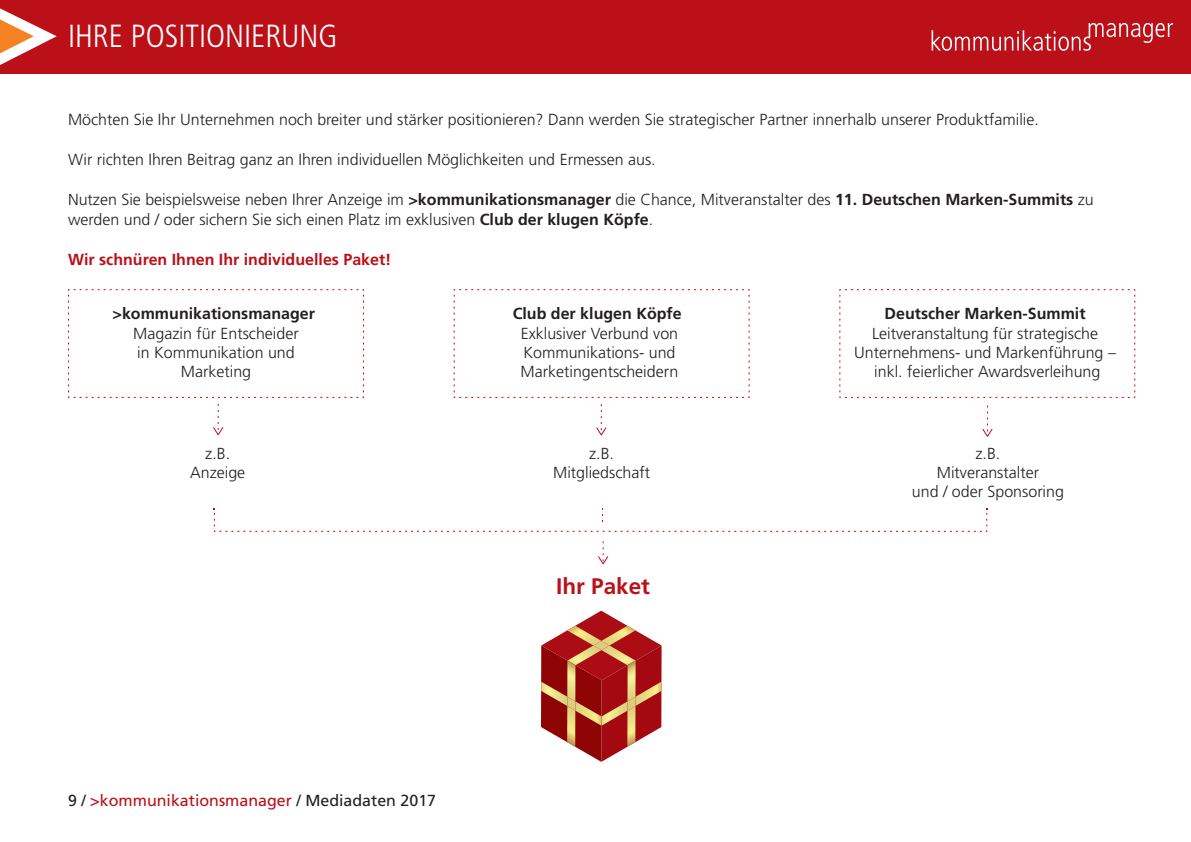
<style>
.page{position:relative;width:1191px;height:842px;background:#fff}
.page>*{position:absolute;margin:0;border:0;box-sizing:border-box;transform-origin:0 0}
.t1{font:300 condensed 32px "Frutiger LT Std";color:#fff}
.t2{font:700 22.4px "Frutiger LT Std";color:#bb1018}
.Body_RFL{font:300 16px/19.2px "Frutiger LT Std";color:#231f20;text-align:center}
.t3{font:16px "Frutiger LT Std";color:#bb1018}
.Body_RFL-2{font:700 16px "Frutiger LT Std";color:#bb1018}
.s1{font-weight:700}
.s2{color:#231f20}
</style>
<div class="page">
<div style="left:0;top:0;width:1191px;height:74px;background:#bb1018"></div>
<svg style="left:0;top:8px;width:57px;height:57px"></svg>
<svg style="left:931px;top:23px;width:242px;height:28px"></svg>
<svg style="left:839px;top:289px;width:296px;height:109px"></svg>
<svg style="left:454px;top:289px;width:295px;height:109px"></svg>
<svg style="left:68px;top:289px;width:296px;height:109px"></svg>
<svg style="left:213px;top:404px;width:10px;height:31px"></svg>
<svg style="left:596px;top:404px;width:10px;height:31px"></svg>
<svg style="left:982px;top:405px;width:10px;height:32px"></svg>
<svg style="left:598px;top:541px;width:10px;height:23px"></svg>
<svg style="left:214px;top:508px;width:773px;height:24px"></svg>
<svg style="left:541px;top:611px;width:120px;height:151px"></svg>
<p class="t1" style="left:68px;top:17px;width:271px">IHRE POSITIONIERUNG</p>
<p class="Body_RFL" style="left:68px;top:110px;width:972px">Möchten Sie Ihr Unternehmen noch breiter und stärker positionieren? Dann werden Sie strategischer Partner innerhalb unserer Produktfamilie.</p>
<p class="Body_RFL" style="left:68px;top:150px;width:589px">Wir richten Ihren Beitrag ganz an Ihren individuellen Möglichkeiten und Ermessen aus.</p>
<p class="Body_RFL" style="left:68px;top:190px;width:1027px;line-height:20px;text-align:left">Nutzen Sie beispielsweise neben Ihrer Anzeige im <span class="s1">&gt;kommunikationsmanager</span> die Chance, Mitveranstalter des <span class="s1">11. Deutschen Marken-Summits</span> zu werden und / oder sichern Sie sich einen Platz im exklusiven <span class="s1">Club der klugen Köpfe</span>.</p>
<p class="Body_RFL-2" style="left:68px;top:250px;width:325px">Wir schnüren Ihnen Ihr individuelles Paket!</p>
<p class="Body_RFL" style="left:112px;top:304px;width:204px"><span class="s1">&gt;kommunikationsmanager<br></span>Magazin für Entscheider<br>in Kommunikation und<br>Marketing</p>
<p class="Body_RFL" style="left:513px;top:304px;width:170px"><span class="s1">Club der klugen Köpfe<br></span>Exklusiver Verbund von<br>Kommunikations- und<br>Marketingentscheidern</p>
<p class="Body_RFL" style="left:854px;top:304px;width:263px"><span class="s1">Deutscher Marken-Summit </span>Leitveranstaltung für strategische Unternehmens- und Markenführung – inkl. feierlicher Awardsverleihung</p>
<p class="Body_RFL" style="left:190px;top:444px;width:57px">z.B.<br>Anzeige</p>
<p class="Body_RFL" style="left:553px;top:444px;width:98px">z.B.<br>Mitgliedschaft</p>
<p class="Body_RFL" style="left:912px;top:444px;width:154px">z.B.<br>Mitveranstalter<br>und / oder Sponsoring</p>
<p class="t3" style="left:68px;top:791px;width:369px"><span class="s2">9 /</span> &gt;kommunikationsmanager <span class="s2">/ Mediadaten 2017</span></p>
<p class="t2" style="left:556px;top:573px;width:95px">Ihr Paket</p>
</div>
